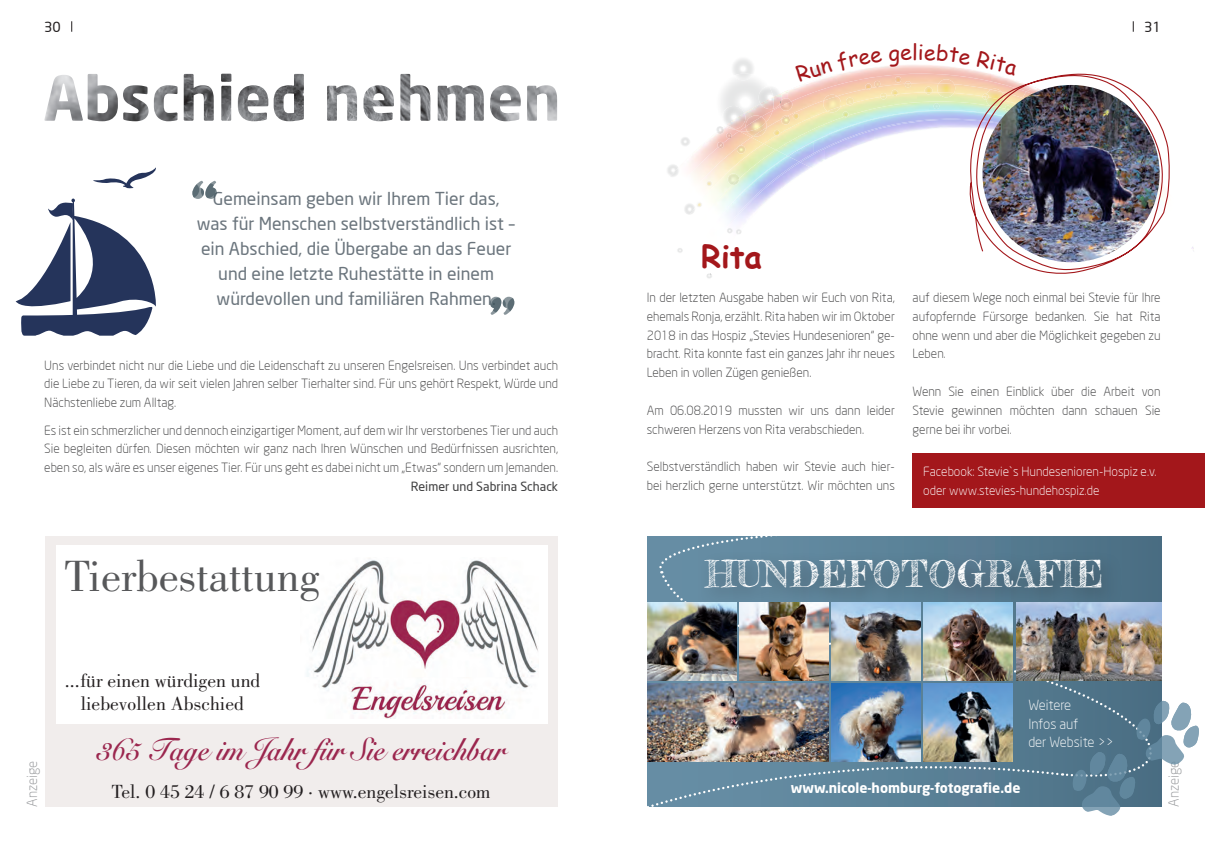
<style>
.page{position:relative;width:1205px;height:851px;background:#fff}
.page>*{position:absolute;margin:0;border:0;box-sizing:border-box;transform-origin:0 0}
.t1{font:45.25px "Bodoni";color:#57585a}
.t2{font:36.25px "Frederickathe Great";letter-spacing:.025em;color:#fff}
.t3{font:31.5px "Snell Roundhand Bold Script";color:#9b264e;scale:.87 1}
.t4{font:700 31.25px "Comic Sans MS";color:#a3171b}
.t5{font:19.62px/23.6px "Bodoni";color:#231f20;text-align:center}
.t6{font:17.5px/25px "Neo Sans";color:#6b757d;text-align:center}
.t7{font:700 13.75px "Neo Sans";color:#fff}
.t8{font:300 13.75px/18.6px "Neo Sans";color:#fff}
.t9{font:300 13.75px "Neo Sans";color:#939598}
.t10{font:13.75px "Neo Sans";color:#231f20}
.t11{font:300 12.5px/18.8px "Neo Sans";color:#3e3e3f;text-align:justify}
.t12{font:300 12.5px/18.8px "Neo Sans";color:#fff}
.t13{font:12.5px "Neo Sans";color:#3e3e3f}
</style>
<div class="page">
<img style="left:787px;top:136px;width:37px;height:20px">
<img style="left:824px;top:136px;width:33px;height:19px">
<img style="left:811px;top:162px;width:8px;height:5px">
<img style="left:830px;top:136px;width:55px;height:9px">
<img style="left:799px;top:144px;width:35px;height:18px">
<img style="left:706px;top:137px;width:57px;height:7px">
<img style="left:699px;top:144px;width:77px;height:6px">
<img style="left:689px;top:150px;width:98px;height:25px">
<img style="left:693px;top:156px;width:95px;height:25px">
<img style="left:800px;top:162px;width:11px;height:12px">
<img style="left:702px;top:162px;width:98px;height:70px">
<img style="left:747px;top:131px;width:6px;height:5px">
<img style="left:745px;top:115px;width:8px;height:2px">
<img style="left:745px;top:117px;width:8px;height:14px">
<img style="left:722px;top:106px;width:22px;height:15px">
<img style="left:727px;top:113px;width:18px;height:8px">
<svg style="left:716px;top:121px;width:29px;height:33px"></svg>
<svg style="left:681px;top:137px;width:9px;height:9px"></svg>
<svg style="left:667px;top:165px;width:12px;height:12px"></svg>
<svg style="left:677px;top:248px;width:6px;height:5px"></svg>
<svg style="left:707px;top:273px;width:5px;height:6px"></svg>
<svg style="left:727px;top:228px;width:14px;height:6px"></svg>
<svg style="left:727px;top:173px;width:12px;height:12px"></svg>
<svg style="left:706px;top:180px;width:7px;height:6px"></svg>
<svg style="left:684px;top:202px;width:18px;height:13px"></svg>
<div style="left:912px;top:453px;width:293px;height:55px;background:#a3171b"></div>
<div style="left:45px;top:536px;width:512px;height:270px;background:#f1edec"></div>
<div style="left:56px;top:544px;width:492px;height:179px;background:#fff"></div>
<img style="left:307px;top:560px;width:231px;height:157px">
<svg style="left:44px;top:75px;width:513px;height:46px"></svg>
<img style="left:88px;top:74px;width:342px;height:47px">
<svg style="left:16px;top:198px;width:140px;height:137px"></svg>
<svg style="left:93px;top:167px;width:63px;height:22px"></svg>
<img style="left:969px;top:73px;width:201px;height:201px">
<svg style="left:192px;top:181px;width:25px;height:18px"></svg>
<svg style="left:490px;top:297px;width:24px;height:18px"></svg>
<img style="left:647px;top:536px;width:552px;height:279px">
<svg style="left:753px;top:63px;width:264px;height:73px"></svg>
<p class="t10" style="left:44px;top:18px;width:18px">30</p>
<p class="t10" style="left:1144px;top:18px;width:18px">31</p>
<h3 class="t6" style="left:197px;top:185px;width:320px">Gemeinsam geben wir Ihrem Tier das, was für Menschen selbstverständlich ist – ein Abschied, die Übergabe an das Feuer und eine letzte Ruhestätte in einem würdevollen und familiären Rahmen.</h3>
<p class="t11" style="left:44px;top:355px;width:515px">Uns verbindet nicht nur die Liebe und die Leidenschaft zu unseren Engelsreisen. Uns verbindet auch die Liebe zu Tieren, da wir seit vielen Jahren selber Tierhalter sind. Für uns gehört Respekt, Würde und Nächstenliebe zum Alltag.</p>
<p class="t11" style="left:44px;top:420px;width:515px">Es ist ein schmerzlicher und dennoch einzigartiger Moment, auf dem wir Ihr verstorbenes Tier und auch Sie begleiten dürfen. Diesen möchten wir ganz nach Ihren Wünschen und Bedürfnissen ausrichten, eben so, als wäre es unser eigenes Tier. Für uns geht es dabei nicht um „Etwas“ sondern um Jemanden.</p>
<p class="t13" style="left:411px;top:478px;width:149px">Reimer und Sabrina Schack</p>
<h1 class="t1" style="left:65px;top:551px;width:256px">Tierbestattung</h1>
<p class="t9" style="left:24px;top:806px;width:47px;rotate:-90deg">Anzeige</p>
<h3 class="t5" style="left:65px;top:668px;width:197px">... für einen würdigen und liebevollen Abschied</h3>
<h3 class="t3" style="left:97px;top:730px;width:471px">365 Tage im Jahr für Sie erreichbar</h3>
<h3 class="t5" style="left:112px;top:779px;width:380px">Tel. 0 45 24 / 6 87 90 99 · www.engelsreisen.com</h3>
<h3 class="t4" style="left:701px;top:233px;width:62px">Rita</h3>
<p class="t11" style="left:647px;top:288px;width:250px">In der letzten Ausgabe haben wir Euch von Rita, ehemals Ronja, erzählt. Rita haben wir im Oktober 2018 in das Hospiz „Stevies Hundesenioren“ ge&shy;bracht. Rita konnte fast ein ganzes Jahr ihr neues Leben in vollen Zügen genießen.</p>
<p class="t11" style="left:647px;top:400px;width:250px">Am 06.08.2019 mussten wir uns dann leider schweren Herzens von Rita verabschieden.</p>
<p class="t11" style="left:647px;top:457px;width:250px">Selbstverständlich haben wir Stevie auch hier&shy;bei herzlich gerne unterstützt. Wir möchten uns</p>
<p class="t11" style="left:912px;top:288px;width:250px">auf diesem Wege noch einmal bei Stevie für Ihre aufopfernde Fürsorge bedanken. Sie hat Rita ohne wenn und aber die Möglichkeit gegeben zu Leben.</p>
<p class="t11" style="left:912px;top:382px;width:250px">Wenn Sie einen Einblick über die Arbeit von Stevie gewinnen möchten dann schauen Sie gerne bei ihr vorbei.</p>
<p class="t12" style="left:923px;top:462px;width:235px">Facebook: Stevie`s Hundesenioren-Hospiz e.v. oder www.stevies-hundehospiz.de</p>
<h2 class="t2" style="left:705px;top:551px;width:399px">HUNDEFOTOGRAFIE</h2>
<p class="t8" style="left:1028px;top:695px;width:87px">Weitere<br>Infos auf<br>der Website &gt;&gt;</p>
<p class="t7" style="left:791px;top:778px;width:231px">www.nicole-homburg-fotografie.de</p>
<p class="t9" style="left:1165px;top:806px;width:47px;rotate:-90deg">Anzeige</p>
</div>
